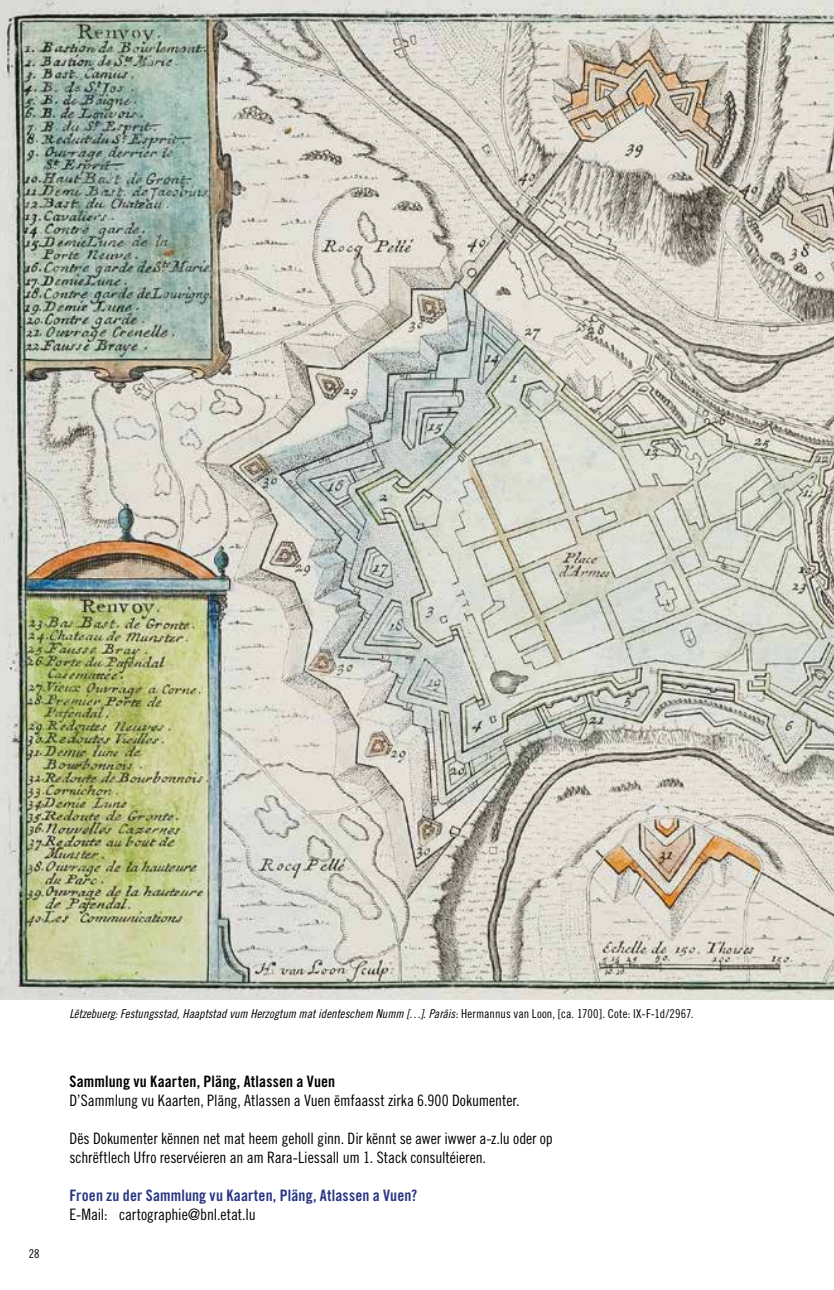
<style>
.page{position:relative;width:834px;height:1290px;background:#fff}
.page>*{position:absolute;margin:0;border:0;box-sizing:border-box;transform-origin:0 0}
.t1{font:15.75px/18.9px "Trade Gothic LT Std Cn 18";letter-spacing:-.005em;color:#000}
.t2{font:15.75px "Trade Gothic LT Std Bd Cn 20";letter-spacing:.01em;color:#283583}
.t3{font:15.75px "Trade Gothic LT Std Bd Cn 20";letter-spacing:.01em;color:#000}
.t4{font:12.25px "Trade Gothic LT Std Cn 18 Obl";letter-spacing:-.005em;color:#000}
.t5{font:12.25px "Trade Gothic LT Std Cn 18";color:#000}
.s1{font-family:"Trade Gothic LT Std Cn 18"}
</style>
<div class="page">
<img style="left:0;top:0;width:833px;height:999px">
<p class="t5" style="left:29px;top:1246px;width:13px">28</p>
<p class="t4" style="left:69px;top:1007px;width:625px">Lëtzebuerg: Festungsstad, Haaptstad vum Herzogtum mat identeschem Numm […]. Paräis<span class="s1">: Hermannus van Loon, [ca. 1700]. Cote: IX-F-1d/2967.</span></p>
<p class="t3" style="left:69px;top:1072px;width:267px">Sammlung vu Kaarten, Pläng, Atlassen a Vuen</p>
<p class="t1" style="left:69px;top:1091px;width:451px">D’Sammlung vu Kaarten, Pläng, Atlassen a Vuen ëmfaasst zirka 6.900 Dokumenter.</p>
<p class="t1" style="left:69px;top:1129px;width:485px">Dës Dokumenter kënnen net mat heem geholl ginn. Dir kënnt se awer iwwer a-z.lu oder op schrëftlech Ufro reservéieren an am Rara-Liessall um 1. Stack consultéieren.</p>
<p class="t2" style="left:69px;top:1186px;width:349px">Froen zu der Sammlung vu Kaarten, Pläng, Atlassen a Vuen?</p>
<p class="t1" style="left:69px;top:1204px;width:188px">E-Mail: cartographie@bnl.etat.lu</p>
</div>
